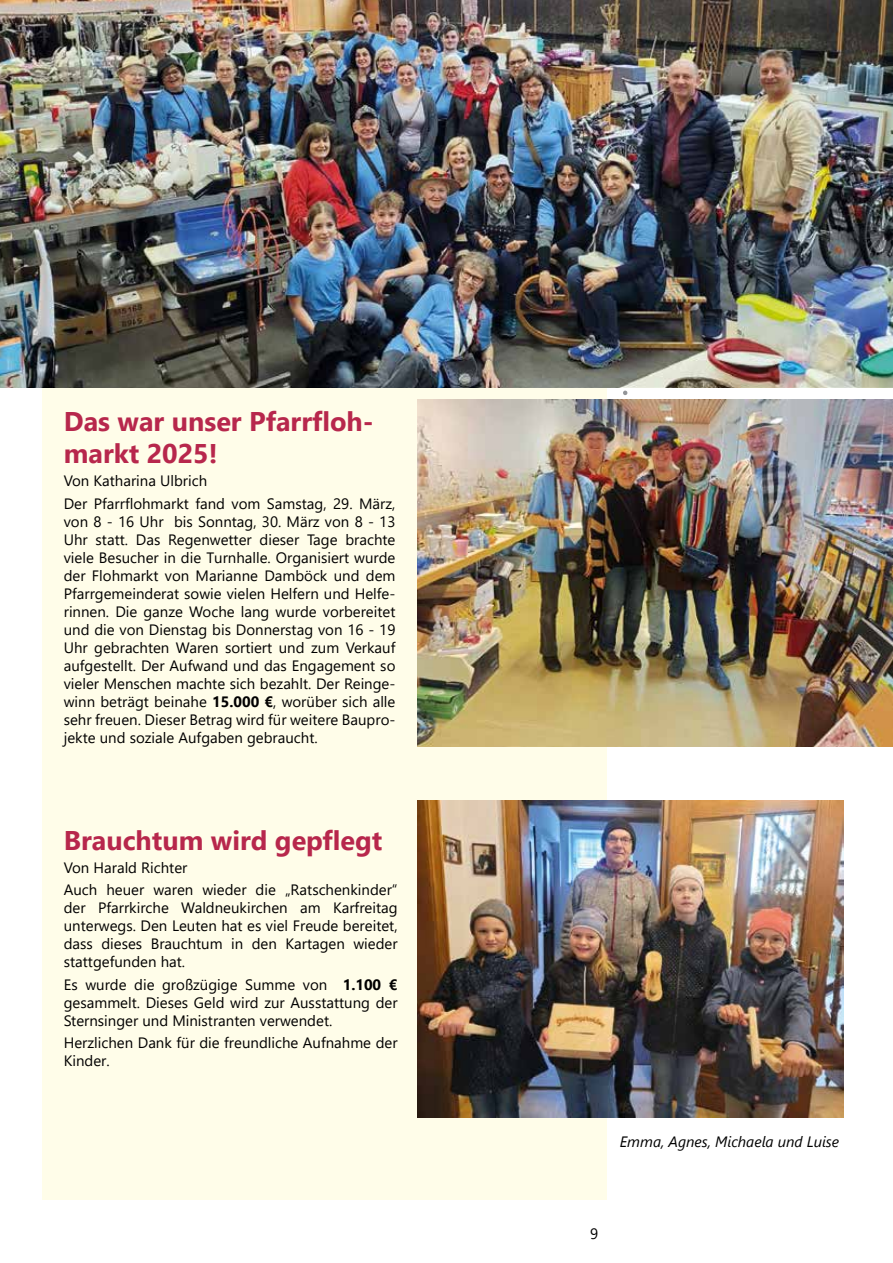
<style>
.page{position:relative;width:893px;height:1263px;background:#fff}
.page>*{position:absolute;margin:0;border:0;box-sizing:border-box;transform-origin:0 0}
.t1{font:700 27px/32.4px "Segoe UI";color:#b7274c}
.t2{font:15px/18px "Segoe UI";color:#000}
.t3{font:italic 15px "Segoe UI";color:#000}
.s1{font-weight:700}
</style>
<div class="page">
<div style="left:43px;top:82px;width:564px;height:1117px;background:#fffde9"></div>
<img style="left:418px;top:400px;width:475px;height:346px">
<img style="left:0;top:0;width:893px;height:388px">
<img style="left:418px;top:800px;width:425px;height:318px">
<h1 class="t1" style="left:64px;top:403px;width:311px">Das war unser Pfarrfloh&shy;markt 2025!</h1>
<p class="t2" style="left:64px;top:468px;width:333px;line-height:22.5px">Von Katharina Ulbrich<br>Der Pfarrflohmarkt fand vom Samstag, 29. März,</p>
<p class="t2" style="left:64px;top:511px;width:333px;text-align:justify">von 8 - 16 Uhr bis Sonntag, 30. März von 8 - 13<br>Uhr statt. Das Regenwetter dieser Tage brachte viele Besucher in die Turnhalle. Organisiert wurde der Flohmarkt von Marianne Damböck und dem Pfarrgemeinderat sowie vielen Helfern und Helfe&shy;rinnen. Die ganze Woche lang wurde vorbereitet und die von Dienstag bis Donnerstag von 16 - 19<br>Uhr gebrachten Waren sortiert und zum Verkauf aufgestellt. Der Aufwand und das Engagement so vieler Menschen machte sich bezahlt. Der Reinge&shy;winn beträgt beinahe <span class="s1">15.000 €</span>, worüber sich alle sehr freuen. Dieser Betrag wird für weitere Baupro&shy;jekte und soziale Aufgaben gebraucht.</p>
<h1 class="t1" style="left:64px;top:822px;width:320px">Brauchtum wird gepflegt</h1>
<p class="t2" style="left:64px;top:855px;width:335px;line-height:22.5px">Von Harald Richter<br>Auch heuer waren wieder die „Ratschenkinder“</p>
<p class="t2" style="left:64px;top:897px;width:335px;text-align:justify">der Pfarrkirche Waldneukirchen am Karfreitag unterwegs. Den Leuten hat es viel Freude bereitet, dass dieses Brauchtum in den Kartagen wieder stattgefunden hat.</p>
<p class="t2" style="left:64px;top:974px;width:335px;text-align:justify">Es wurde die großzügige Summe von <span class="s1">1.100 € </span>gesammelt. Dieses Geld wird zur Ausstattung der Sternsinger und Ministranten verwendet.</p>
<p class="t2" style="left:64px;top:1032px;width:335px">Herzlichen Dank für die freundliche Aufnahme der<br>Kinder.</p>
<p class="t3" style="left:620px;top:1128px;width:221px">Emma, Agnes, Michaela und Luise</p>
<p class="t2" style="left:590px;top:1223px;width:10px">9</p>
</div>
